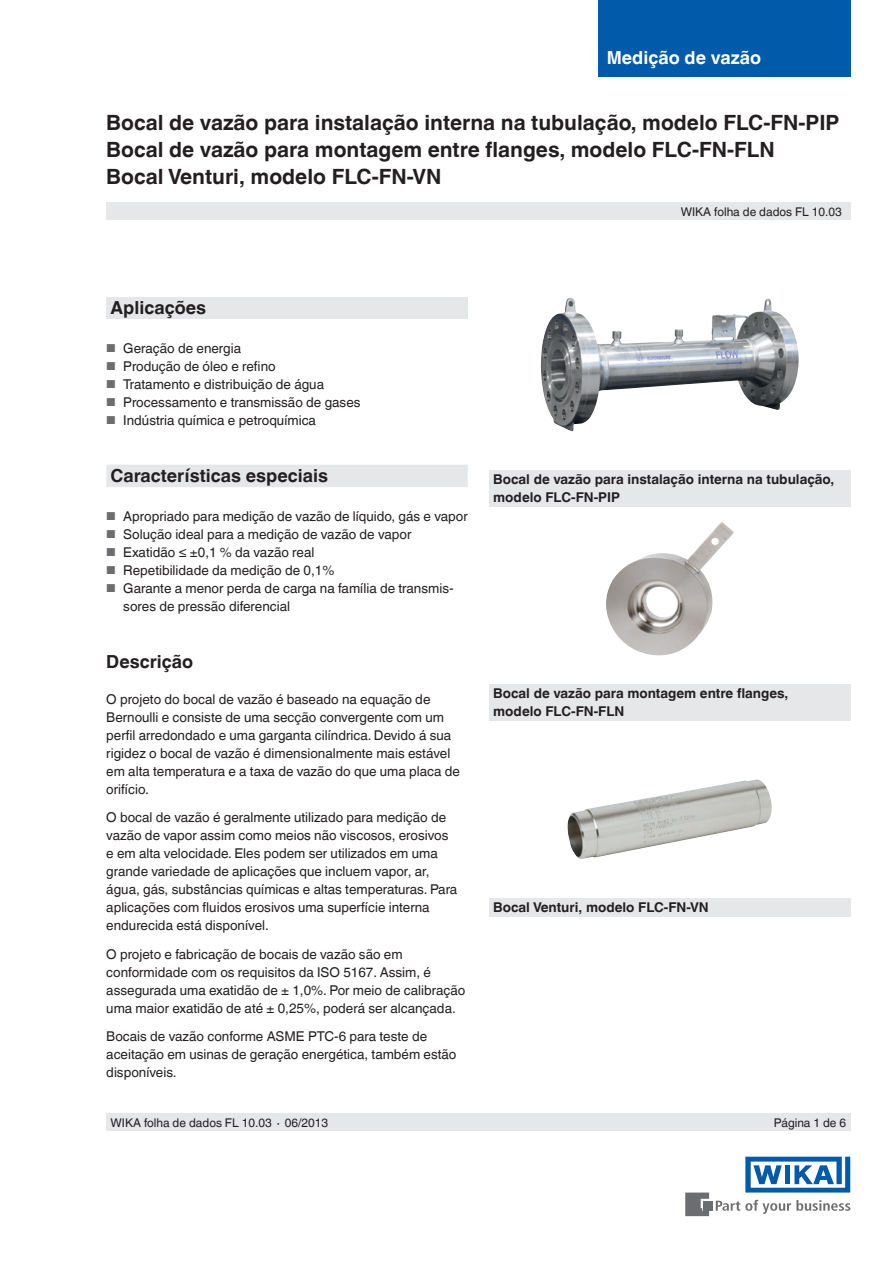
<style>
.page{position:relative;width:893px;height:1263px;background:#fff}
.page>*{position:absolute;margin:0;border:0;box-sizing:border-box;transform-origin:0 0}
.t1{font:700 21px/27px "Helvetica World";color:#231f20}
.t2{font:700 18px "Helvetica World";color:#231f20}
.t3{font:700 18px "Helvetica World";color:#fff}
.t4{font:13.5px/18px "Helvetica World";color:#231f20}
.t5{font:700 13.5px/18px "Helvetica World";color:#231f20}
.t6{font:12px "Helvetica World";color:#231f20}
.s1{font-size:11.55px;color:#6c6d70}
</style>
<div class="page">
<div style="left:106px;top:298px;width:362px;height:21px;background:#e6e7e9"></div>
<svg style="left:716px;top:1200px;width:134px;height:14px"></svg>
<div style="left:703px;top:1201px;width:9px;height:9px;background:#6c6d70"></div>
<svg style="left:685px;top:1192px;width:24px;height:24px"></svg>
<svg style="left:745px;top:1157px;width:105px;height:35px"></svg>
<div style="left:106px;top:203px;width:744px;height:17px;background:#e6e7e9"></div>
<div style="left:106px;top:1114px;width:744px;height:17px;background:#e6e7e9"></div>
<div style="left:598px;top:0;width:252px;height:77px;background:#015aaa"></div>
<div style="left:489px;top:898px;width:361px;height:18px;background:#e6e7e9"></div>
<div style="left:106px;top:465px;width:362px;height:22px;background:#e6e7e9"></div>
<div style="left:489px;top:470px;width:361px;height:36px;background:#e6e7e9"></div>
<div style="left:489px;top:684px;width:361px;height:36px;background:#e6e7e9"></div>
<img style="left:606px;top:522px;width:128px;height:134px">
<img style="left:541px;top:298px;width:258px;height:133px">
<img style="left:567px;top:779px;width:205px;height:80px">
<h2 class="t3" style="left:607px;top:47px;width:156px">Medição de vazão</h2>
<h1 class="t1" style="left:106px;top:109px;width:735px">Bocal de vazão para instalação interna na tubulação, modelo FLC-FN-PIP<br>Bocal de vazão para montagem entre flanges, modelo FLC-FN-FLN<br>Bocal Venturi, modelo FLC-FN-VN</h1>
<p class="t6" style="left:681px;top:204px;width:163px">WIKA folha de dados FL 10.03</p>
<h2 class="t2" style="left:111px;top:297px;width:97px">Aplicações</h2>
<p class="t4" style="left:106px;top:339px;width:136px"><span class="s1">■</span> Geração de energia</p>
<p class="t4" style="left:106px;top:357px;width:171px"><span class="s1">■</span> Produção de óleo e refino</p>
<p class="t4" style="left:106px;top:375px;width:219px"><span class="s1">■</span> Tratamento e distribuição de água</p>
<p class="t4" style="left:106px;top:393px;width:256px"><span class="s1">■</span> Processamento e transmissão de gases</p>
<p class="t4" style="left:106px;top:411px;width:211px"><span class="s1">■</span> Indústria química e petroquímica</p>
<h2 class="t2" style="left:111px;top:465px;width:219px">Características especiais</h2>
<p class="t4" style="left:106px;top:507px;width:363px"><span class="s1">■</span> Apropriado para medição de vazão de líquido, gás e vapor</p>
<p class="t4" style="left:106px;top:525px;width:307px"><span class="s1">■</span> Solução ideal para a medição de vazão de vapor</p>
<p class="t4" style="left:106px;top:543px;width:210px"><span class="s1">■</span> Exatidão ≤ ±0,1 % da vazão real</p>
<p class="t4" style="left:106px;top:561px;width:230px"><span class="s1">■</span> Repetibilidade da medição de 0,1%</p>
<p class="t4" style="left:123px;top:579px;width:332px;text-indent:-17px"><span class="s1">■</span> Garante a menor perda de carga na família de transmis&shy;sores de pressão diferencial</p>
<h2 class="t2" style="left:106px;top:651px;width:88px">Descrição</h2>
<p class="t4" style="left:106px;top:690px;width:355px">O projeto do bocal de vazão é baseado na equação de Bernoulli e consiste de uma secção convergente com um perfil arredondado e uma garganta cilíndrica. Devido á sua rigidez o bocal de vazão é dimensionalmente mais estável em alta temperatura e a taxa de vazão do que uma placa de orifício.</p>
<p class="t4" style="left:106px;top:809px;width:353px">O bocal de vazão é geralmente utilizado para medição de vazão de vapor assim como meios não viscosos, erosivos e em alta velocidade. Eles podem ser utilizados em uma grande variedade de aplicações que incluem vapor, ar, água, gás, substâncias químicas e altas temperaturas. Para aplicações com fluidos erosivos uma superfície interna endurecida está disponível.</p>
<p class="t4" style="left:106px;top:945px;width:361px">O projeto e fabricação de bocais de vazão são em conformidade com os requisitos da ISO 5167. Assim, é assegurada uma exatidão de ± 1,0%. Por meio de calibração uma maior exatidão de até ± 0,25%, poderá ser alcançada.</p>
<p class="t4" style="left:106px;top:1028px;width:352px">Bocais de vazão conforme ASME PTC-6 para teste de aceitação em usinas de geração energética, também estão disponíveis.</p>
<p class="t5" style="left:493px;top:470px;width:342px">Bocal de vazão para instalação interna na tubulação, modelo FLC-FN-PIP</p>
<p class="t5" style="left:493px;top:684px;width:296px">Bocal de vazão para montagem entre flanges, modelo FLC-FN-FLN</p>
<p class="t5" style="left:493px;top:898px;width:217px">Bocal Venturi, modelo FLC-FN-VN</p>
<p class="t6" style="left:111px;top:1115px;width:219px">WIKA folha de dados FL 10.03 ∙ 06/2013</p>
<p class="t6" style="left:774px;top:1115px;width:74px">Página 1 de 6</p>
</div>
